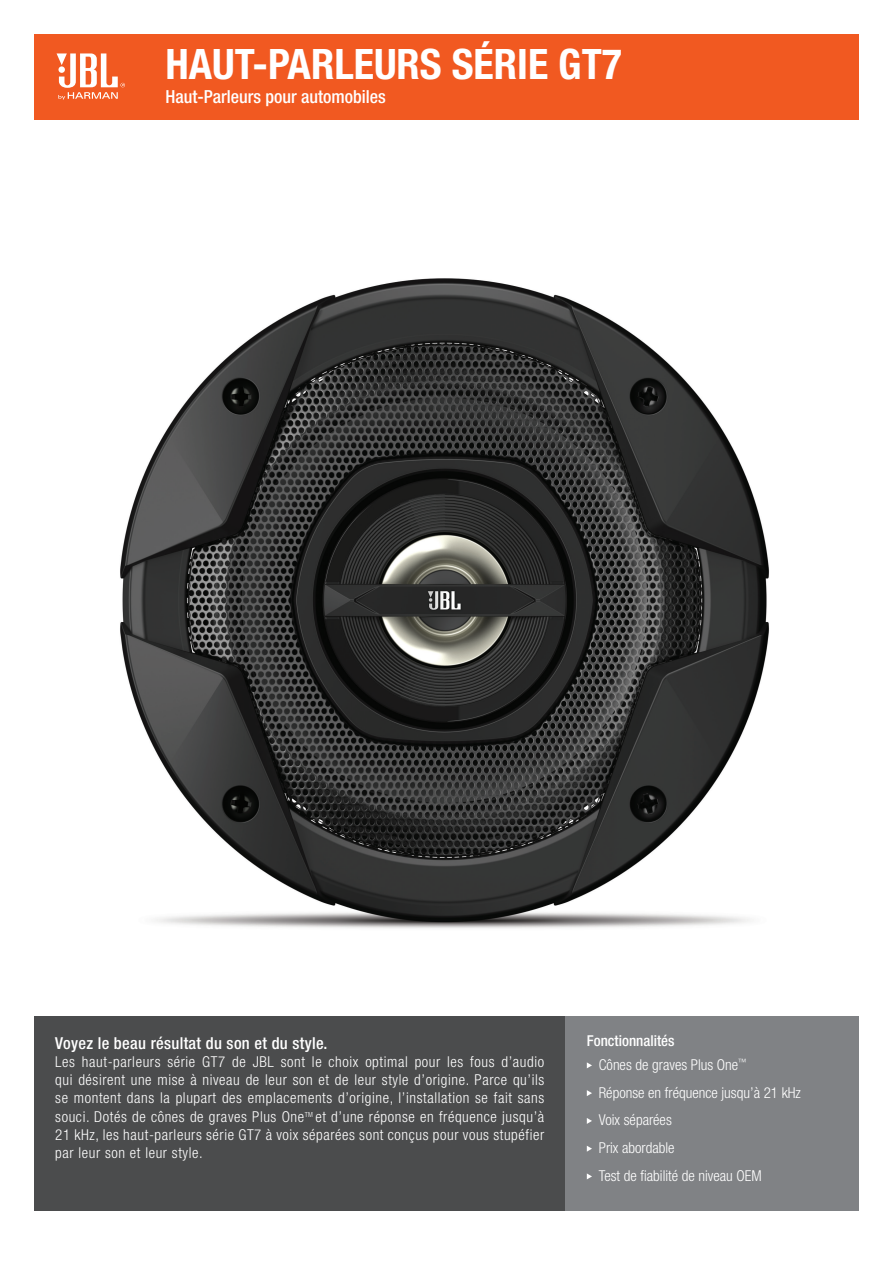
<style>
.page{position:relative;width:893px;height:1263px;background:#fff}
.page>*{position:absolute;margin:0;border:0;box-sizing:border-box;transform-origin:0 0}
.t1{font:700 condensed 42px "Helvetica Neue LT Pro";color:#fff}
.t2{font:500 condensed 18px "Helvetica Neue LT Pro";color:#fff}
.t3{font:500 condensed 16.5px "Helvetica Neue LT Pro";letter-spacing:.02em;color:#fff}
.t4{font:300 condensed 15px/18px "Helvetica Neue LT Pro";letter-spacing:.04em;color:#fff;text-align:justify}
.t5{font:300 condensed 15px/27.8px "Helvetica Neue LT Pro";color:#fff}
.s1{font-weight:500}
</style>
<div class="page">
<div style="left:34px;top:1016px;width:532px;height:194px;background:#4b4c4d"></div>
<img style="left:120px;top:278px;width:649px;height:650px">
<div style="left:34px;top:34px;width:825px;height:85px;background:#f15921"></div>
<svg style="left:57px;top:53px;width:68px;height:47px"></svg>
<div style="left:566px;top:1016px;width:293px;height:194px;background:#808285"></div>
<svg style="left:587px;top:1062px;width:5px;height:6px"></svg>
<svg style="left:587px;top:1090px;width:5px;height:6px"></svg>
<svg style="left:587px;top:1118px;width:5px;height:6px"></svg>
<svg style="left:587px;top:1146px;width:5px;height:6px"></svg>
<svg style="left:587px;top:1173px;width:5px;height:6px"></svg>
<h1 class="t1" style="left:165px;top:39px;width:458px">HAUT-PARLEURS SÉRIE GT7</h1>
<p class="t2" style="left:165px;top:86px;width:222px">Haut-Parleurs pour automobiles</p>
<p class="t3" style="left:55px;top:1033px;width:274px">Voyez le beau résultat du son et du style.</p>
<p class="t4" style="left:55px;top:1052px;width:491px">Les haut-parleurs série GT7 de JBL sont le choix optimal pour les fous d’audio qui désirent une mise à niveau de leur son et de leur style d’origine. Parce qu’ils se montent dans la plupart des emplacements d’origine, l’installation se fait sans</p>
<p class="t4" style="left:55px;top:1108px;width:490px">souci. Dotés de cônes de graves Plus One<sup>TM</sup> et d’une réponse en fréquence jusqu’à 21 kHz, les haut-parleurs série GT7 à voix séparées sont conçus pour vous stupéfier par leur son et leur style.</p>
<p class="t5" style="left:599px;top:1029px;width:150px;line-height:23.5px;text-indent:-12px"><span class="s1">Fonctionnalités<br></span>Cônes de graves Plus One<sup>™</sup></p>
<p class="t5" style="left:599px;top:1078px;width:204px">Réponse en fréquence jusqu’à 21 kHz<br>Voix séparées<br>Prix abordable<br>Test de fiabilité de niveau OEM</p>
</div>
